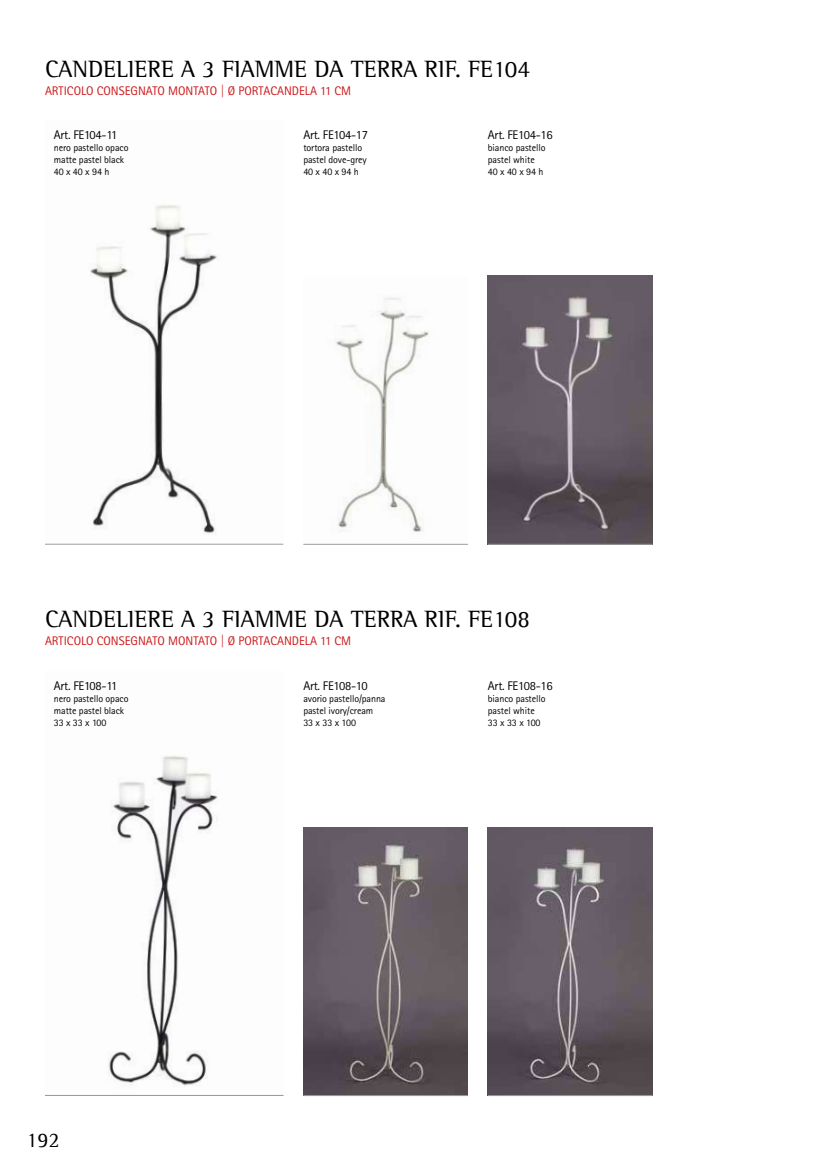
<style>
.page{position:relative;width:815px;height:1170px;background:#fff}
.page>*{position:absolute;margin:0;border:0;box-sizing:border-box;transform-origin:0 0}
.t1{font:24.12px "Agfa Rotis Semi Serif";color:#000}
.t2{font:21.25px "Agfa Rotis Semi Serif";color:#000}
.t3{font:12.5px "Rotis Sans Serif Std";color:#cd1719}
.t4{font:12.5px "Rotis Sans Serif Std";letter-spacing:-.02em;color:#000}
.t5{font:10px/11.9px "Rotis Sans Serif Std";letter-spacing:-.01em;color:#000}
</style>
<div class="page">
<img style="left:90px;top:205px;width:129px;height:330px">
<img style="left:303px;top:297px;width:165px;height:247px">
<img style="left:488px;top:276px;width:165px;height:268px">
<hr style="left:45px;top:543px;width:238px;height:1px;background:#9d9d9c">
<hr style="left:303px;top:544px;width:165px;height:1px;background:#9d9d9c">
<hr style="left:488px;top:544px;width:165px;height:1px;background:#9d9d9c">
<img style="left:109px;top:755px;width:109px;height:331px">
<img style="left:303px;top:827px;width:165px;height:268px">
<img style="left:488px;top:827px;width:165px;height:268px">
<hr style="left:45px;top:1094px;width:238px;height:1px;background:#9d9d9c">
<hr style="left:303px;top:1095px;width:165px;height:1px;background:#9d9d9c">
<hr style="left:488px;top:1095px;width:165px;height:1px;background:#9d9d9c">
<h1 class="t1" style="left:45px;top:55px;width:486px">CANDELIERE A 3 FIAMME DA TERRA RIF. FE104</h1>
<p class="t3" style="left:45px;top:83px;width:308px">ARTICOLO CONSEGNATO MONTATO | Ø PORTACANDELA 11 CM</p>
<p class="t4" style="left:54px;top:127px;width:65px">Art. FE104-11</p>
<p class="t5" style="left:54px;top:141px;width:76px">nero pastello opaco matte pastel black<br>40 x 40 x 94 h</p>
<p class="t4" style="left:303px;top:127px;width:66px">Art. FE104-17</p>
<p class="t5" style="left:303px;top:141px;width:65px">tortora pastello pastel dove-grey<br>40 x 40 x 94 h</p>
<p class="t4" style="left:488px;top:127px;width:66px">Art. FE104-16</p>
<p class="t5" style="left:488px;top:141px;width:59px">bianco pastello pastel white<br>40 x 40 x 94 h</p>
<h1 class="t1" style="left:45px;top:605px;width:486px">CANDELIERE A 3 FIAMME DA TERRA RIF. FE108</h1>
<p class="t3" style="left:45px;top:633px;width:308px">ARTICOLO CONSEGNATO MONTATO | Ø PORTACANDELA 11 CM</p>
<p class="t4" style="left:54px;top:678px;width:65px">Art. FE108-11</p>
<p class="t5" style="left:54px;top:692px;width:76px">nero pastello opaco matte pastel black<br>33 x 33 x 100</p>
<h2 class="t2" style="left:27px;top:1127px;width:35px">192</h2>
<p class="t4" style="left:303px;top:678px;width:66px">Art. FE108-10</p>
<p class="t5" style="left:303px;top:692px;width:84px">avorio pastello/panna pastel ivory/cream<br>33 x 33 x 100</p>
<p class="t4" style="left:488px;top:678px;width:66px">Art. FE108-16</p>
<p class="t5" style="left:488px;top:692px;width:59px">bianco pastello pastel white<br>33 x 33 x 100</p>
</div>
